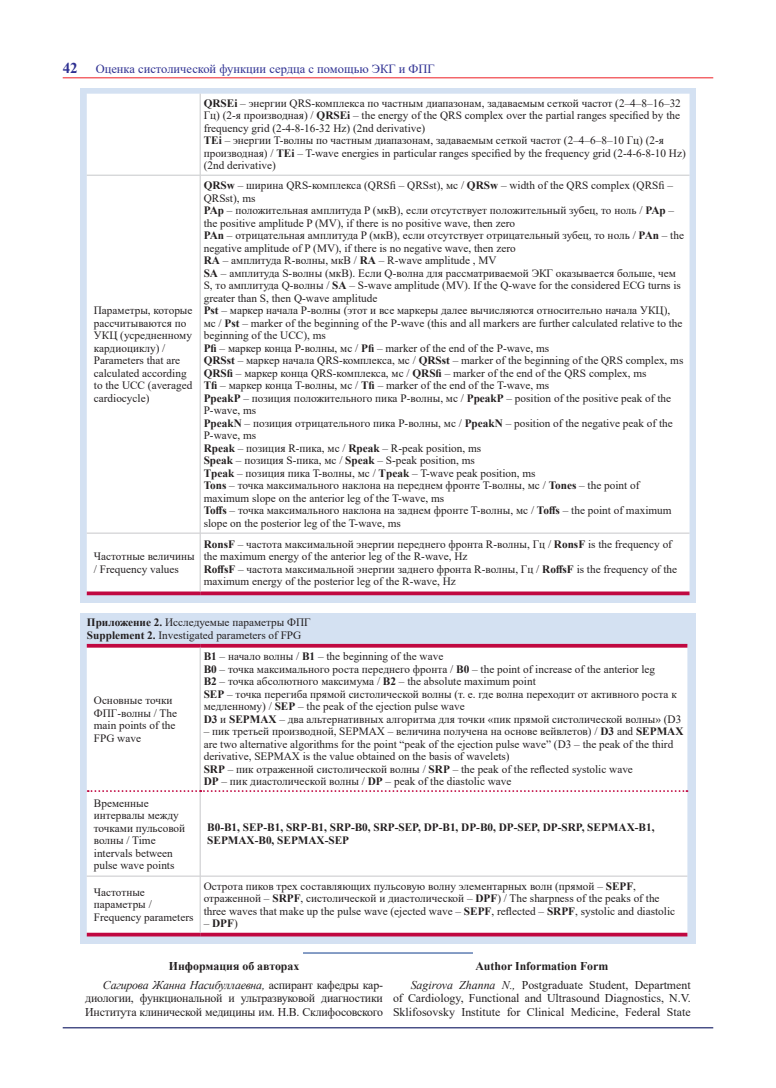
<style>
.page{position:relative;width:776px;height:1088px;background:#fff}
.page>*{position:absolute;margin:0;border:0;box-sizing:border-box;transform-origin:0 0}
.t1{font:12.5px "Times New Roman";color:#2e3092}
.t2{font:11.88px/13.8px "Times New Roman";color:#231f20;text-align:justify}
.t3{font:700 11.88px "Times New Roman";color:#231f20}
.t4{font:11.25px/12.5px "Times New Roman";color:#231f20}
.t5{font:700 11.25px/12.5px "Times New Roman";color:#231f20}
.s1{font-weight:700;font-size:15px}
.s2{font-weight:700}
.s3{font-weight:400}
.s4{font-style:italic}
</style>
<div class="page">
<hr style="left:63px;top:78px;width:650px;height:1px;background:#ee1d23">
<hr style="left:63px;top:1027px;width:650px;height:1px;background:#283071">
<div style="left:80px;top:614px;width:616px;height:330px;background:#d4e1f2"></div>
<div style="left:87px;top:648px;width:600px;height:285px;background:#fff"></div>
<hr style="left:87px;top:933px;width:113px;height:3px;background:#c00841">
<hr style="left:200px;top:933px;width:487px;height:3px;background:#c00841">
<svg style="left:87px;top:644px;width:113px;height:4px"></svg>
<svg style="left:200px;top:644px;width:487px;height:4px;background:#c51d51"></svg>
<hr style="left:87px;top:876px;width:113px;height:1px;background:#c7c8ca">
<hr style="left:200px;top:876px;width:487px;height:1px;background:#c7c8ca">
<hr style="left:200px;top:648px;width:1px;height:142px;background:#c7c8ca">
<hr style="left:200px;top:792px;width:1px;height:84px;background:#c7c8ca">
<hr style="left:200px;top:876px;width:1px;height:57px;background:#c7c8ca">
<svg style="left:88px;top:790px;width:599px;height:2px"></svg>
<div style="left:80px;top:89px;width:616px;height:514px;background:#d4e1f2"></div>
<div style="left:87px;top:94px;width:603px;height:497px;background:#fff"></div>
<svg style="left:87px;top:591px;width:113px;height:4px"></svg>
<svg style="left:200px;top:591px;width:490px;height:4px;background:#c72759"></svg>
<hr style="left:87px;top:175px;width:113px;height:1px;background:#c7c8ca">
<hr style="left:200px;top:175px;width:490px;height:1px;background:#c7c8ca">
<hr style="left:87px;top:533px;width:113px;height:1px;background:#c7c8ca">
<hr style="left:200px;top:533px;width:490px;height:1px;background:#c7c8ca">
<hr style="left:200px;top:94px;width:1px;height:81px;background:#c7c8ca">
<hr style="left:200px;top:175px;width:1px;height:358px;background:#c7c8ca">
<hr style="left:200px;top:533px;width:1px;height:58px;background:#c7c8ca">
<hr style="left:303px;top:953px;width:170px;height:1px;background:#0f3d8c">
<p class="t1" style="left:63px;top:60px;width:374px"><span class="s1">42</span> Оценка систолической функции сердца с помощью ЭКГ и ФПГ</p>
<p class="t4" style="left:94px;top:304px;width:100px">Параметры, которые рассчитываются по<br>УКЦ (усредненному кардиоциклу) /<br>Parameters that are calculated according to the UCC (averaged cardiocycle)</p>
<p class="t4" style="left:94px;top:550px;width:102px">Частотные величины / Frequency values</p>
<p class="t4" style="left:204px;top:97px;width:484px"><span class="s2">QRSEi</span> – энергии QRS-комплекса по частным диапазонам, задаваемым сеткой частот (2–4–8–16–32<br>Гц) (2-я производная) / <span class="s2">QRSEi</span> – the energy of the QRS complex over the partial ranges specified by the frequency grid (2-4-8-16-32 Hz) (2nd derivative)<br><span class="s2">TEi</span> – энергии T-волны по частным диапазонам, задаваемым сеткой частот (2–4–6–8–10 Гц) (2-я производная) / <span class="s2">TEi</span> – T-wave energies in particular ranges specified by the frequency grid (2-4-6-8-10 Hz) (2nd derivative)</p>
<p class="t4" style="left:204px;top:179px;width:482px"><span class="s2">QRSw</span> – ширина QRS-комплекса (QRSfi – QRSst), мс / <span class="s2">QRSw</span> – width of the QRS complex (QRSfi – QRSst), ms<br><span class="s2">PAp</span> – положительная амплитуда P (мкВ), если отсутствует положительный зубец, то ноль / <span class="s2">PAp</span> – the positive amplitude P (MV), if there is no positive wave, then zero<br><span class="s2">PAn</span> – отрицательная амплитуда P (мкВ), если отсутствует отрицательный зубец, то ноль / <span class="s2">PAn</span> – the negative amplitude of P (MV), if there is no negative wave, then zero<br><span class="s2">RA</span> – амплитуда R-волны, мкВ / <span class="s2">RA</span> – R-wave amplitude , MV<br><span class="s2">SA</span> – амплитуда S-волны (мкВ). Если Q-волна для рассматриваемой ЭКГ оказывается больше, чем S, то амплитуда Q-волны / <span class="s2">SA</span> – S-wave amplitude (MV). If the Q-wave for the considered ECG turns is greater than S, then Q-wave amplitude<br><span class="s2">Pst</span> – маркер начала P-волны (этот и все маркеры далее вычисляются относительно начала УКЦ), мс / <span class="s2">Pst</span> – marker of the beginning of the P-wave (this and all markers are further calculated relative to the beginning of the UCC), ms<br><span class="s2">Pfi</span> – маркер конца P-волны, мс / <span class="s2">Pfi</span> – marker of the end of the P-wave, ms<br><span class="s2">QRSst</span> – маркер начала QRS-комплекса, мс / <span class="s2">QRSst</span> – marker of the beginning of the QRS complex, ms <span class="s2">QRSfi</span> – маркер конца QRS-комплекса, мс / <span class="s2">QRSfi</span> – marker of the end of the QRS complex, ms<br><span class="s2">Tfi</span> – маркер конца T-волны, мс / <span class="s2">Tfi</span> – marker of the end of the T-wave, ms<br><span class="s2">PpeakP</span> – позиция положительного пика P-волны, мс / <span class="s2">PpeakP</span> – position of the positive peak of the P-wave, ms<br><span class="s2">PpeakN</span> – позиция отрицательного пика P-волны, мс / <span class="s2">PpeakN</span> – position of the negative peak of the P-wave, ms<br><span class="s2">Rpeak</span> – позиция R-пика, мс / <span class="s2">Rpeak</span> – R-peak position, ms<br><span class="s2">Speak</span> – позиция S-пика, мс / <span class="s2">Speak</span> – S-peak position, ms<br><span class="s2">Tpeak</span> – позиция пика T-волны, мс / <span class="s2">Tpeak</span> – T-wave peak position, ms<br><span class="s2">Tons</span> – точка максимального наклона на переднем фронте T-волны, мс / <span class="s2">Tones</span> – the point of maximum slope on the anterior leg of the T-wave, ms<br><span class="s2">Toffs</span> – точка максимального наклона на заднем фронте T-волны, мс / <span class="s2">Toffs</span> – the point of maximum slope on the posterior leg of the T-wave, ms</p>
<p class="t4" style="left:204px;top:537px;width:475px"><span class="s2">RonsF</span> – частота максимальной энергии переднего фронта R-волны, Гц / <span class="s2">RonsF</span> is the frequency of the maximum energy of the anterior leg of the R-wave, Hz<br><span class="s2">RoffsF</span> – частота максимальной энергии заднего фронта R-волны, Гц / <span class="s2">RoffsF</span> is the frequency of the maximum energy of the posterior leg of the R-wave, Hz</p>
<p class="t4" style="left:87px;top:616px;width:225px"><span class="s2">Приложение 2.</span> Исследуемые параметры ФПГ<br><span class="s2">Supplement 2.</span> Investigated parameters of FPG</p>
<p class="t4" style="left:94px;top:694px;width:85px">Основные точки<br>ФПГ-волны / The main points of the<br>FPG wave</p>
<p class="t4" style="left:94px;top:796px;width:93px">Временные интервалы между точками пульсовой волны / Time intervals between pulse wave points</p>
<p class="t4" style="left:204px;top:650px;width:479px"><span class="s2">B1</span> – начало волны / <span class="s2">B1</span> – the beginning of the wave<br><span class="s2">B0</span> – точка максимального роста переднего фронта / <span class="s2">B0</span> – the point of increase of the anterior leg<br><span class="s2">B2</span> – точка абсолютного максимума / <span class="s2">B2</span> – the absolute maximum point<br><span class="s2">SEP</span> – точка перегиба прямой систолической волны (т. е. где волна переходит от активного роста к медленному) / <span class="s2">SEP</span> – the peak of the ejection pulse wave<br><span class="s2">D3</span> и <span class="s2">SEPMAX</span> – два альтернативных алгоритма для точки «пик прямой систолической волны» (D3</p>
<p class="t4" style="left:204px;top:725px;width:481px">– пик третьей производной, SEPMAX – величина получена на основе вейвлетов) / <span class="s2">D3</span> and <span class="s2">SEPMAX </span>are two alternative algorithms for the point “peak of the ejection pulse wave” (D3 – the peak of the third derivative, SEPMAX is the value obtained on the basis of wavelets)<br><span class="s2">SRP</span> – пик отраженной систолической волны / <span class="s2">SRP</span> – the peak of the reflected systolic wave<br><span class="s2">DP</span> – пик диастолической волны / <span class="s2">DP</span> – peak of the diastolic wave</p>
<p class="t5" style="left:207px;top:821px;width:449px">B0-B1, SEP-B1, SRP-B1, SRP-B0, SRP-SEP, DP-B1, DP-B0, DP-SEP, DP-SRP, SEPMAX-B1,<br>SEPMAX-B0, SEPMAX-SEP</p>
<p class="t4" style="left:94px;top:885px;width:101px">Частотные параметры /<br>Frequency parameters</p>
<p class="t4" style="left:204px;top:879px;width:473px">Острота пиков трех составляющих пульсовую волну элементарных волн (прямой – <span class="s2">SEPF</span>, отраженной – <span class="s2">SRPF</span>, систолической и диастолической – <span class="s2">DPF</span>) / The sharpness of the peaks of the three waves that make up the pulse wave (ejected wave – <span class="s2">SEPF</span>, reflected – <span class="s2">SRPF</span>, systolic and diastolic</p>
<p class="t5" style="left:204px;top:917px;width:36px"><span class="s3">–</span> DPF<span class="s3">)</span></p>
<p class="t3" style="left:169px;top:958px;width:132px">Информация об авторах</p>
<p class="t3" style="left:475px;top:958px;width:135px">Author Information Form</p>
<p class="t2" style="left:85px;top:977px;width:299px;text-indent:18px"><span class="s4">Сагирова Жанна Насибуллаевна,</span> аспирант кафедры кар&shy;диологии, функциональной и ультразвуковой диагностики Института клинической медицины им. Н.В. Склифосовского</p>
<p class="t2" style="left:393px;top:977px;width:299px;text-indent:18px"><span class="s4">Sagirova Zhanna N.,</span> Postgraduate Student, Department of Cardiology, Functional and Ultrasound Diagnostics, N.V.<br>Sklifosovsky Institute for Clinical Medicine, Federal State</p>
</div>
